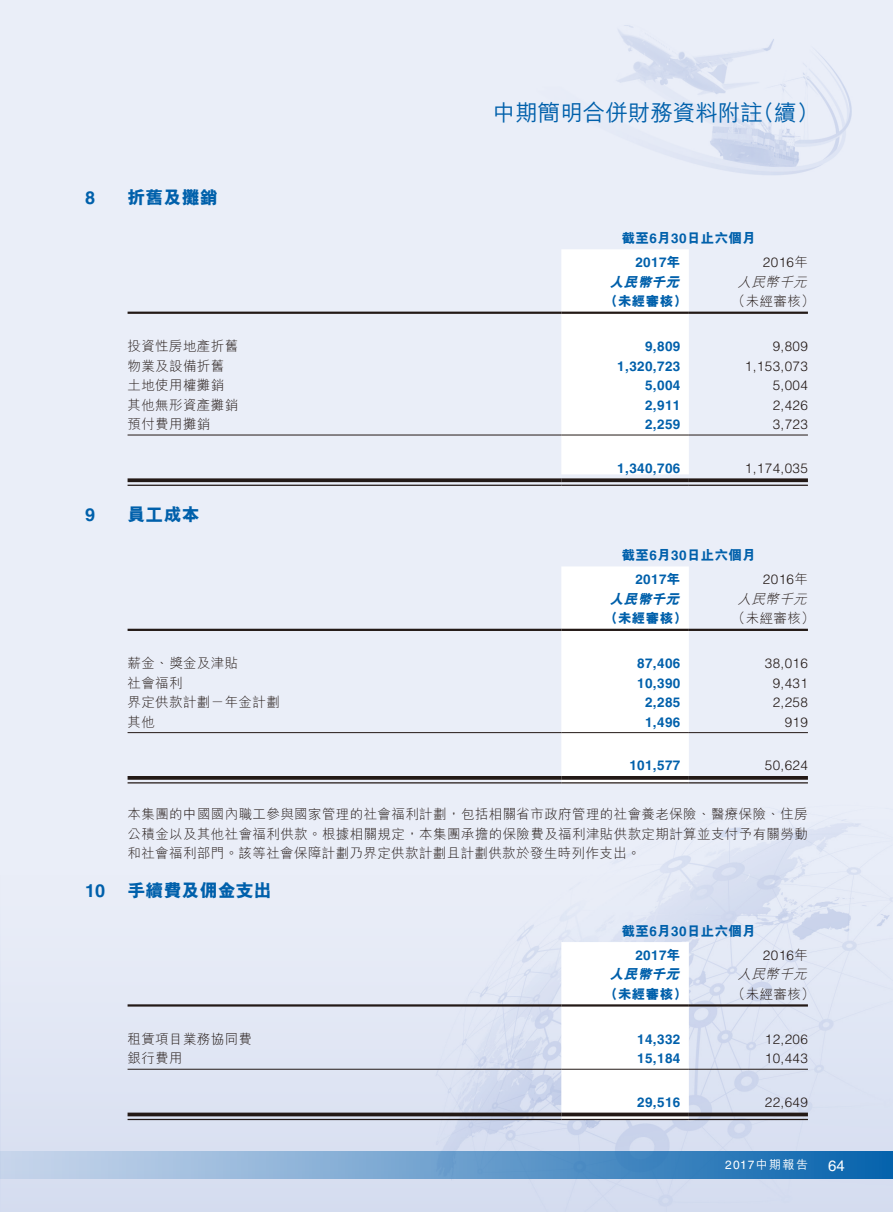
<style>
.page{position:relative;width:893px;height:1212px;background:#fff}
.page>*{position:absolute;margin:0;border:0;box-sizing:border-box;transform-origin:0 0}
.t1{font:500 22.5px "M Hei HK";color:#0060ab}
.t2{font:800 18px "M Hei HK";letter-spacing:.005em;color:#0060ab}
.t3{font:700 18px "Helvetica LT Std";color:#0060ab}
.t4{font:15px "Helvetica LT Std";color:#fff}
.t5{font:300 13.5px/19.5px "M Hei HK";letter-spacing:.03em;color:#231916;text-align:justify}
.t6{font:700 13.5px "Helvetica LT Std";letter-spacing:.03em;color:#0060ab}
.t7{font:300 13.5px "Helvetica LT Std";letter-spacing:.03em;color:#231916}
.t8{font:800 13.5px "M Hei HK";letter-spacing:.03em;color:#0060ab}
.t9{font:italic 300 13.5px "M Hei HK";color:#231916}
.t10{font:italic 800 13.5px "M Hei HK";color:#0060ab}
.t11{font:12px "Helvetica LT Std";color:#fff}
.s1{font-family:"Helvetica LT Std";font-weight:700}
.s2{font-family:"M Hei HK";font-weight:800}
.s3{font-family:"M Hei HK"}
.s4{font-family:"M Hei HK";font-weight:500}
</style>
<div class="page">
<img style="left:0;top:0;width:893px;height:1212px">
<div style="left:0;top:1151px;width:893px;height:27px;background:linear-gradient(to right,#cfdaed,#0965ae)"></div>
<img style="left:518px;top:6px;width:349px;height:181px">
<svg style="left:561px;top:249px;width:128px;height:225px"></svg>
<hr style="left:128px;top:312px;width:433px;height:2px;background:#231916">
<hr style="left:561px;top:312px;width:128px;height:2px;background:#231916">
<hr style="left:689px;top:312px;width:119px;height:2px;background:#231916">
<hr style="left:128px;top:435px;width:433px;height:1px;background:#231916">
<hr style="left:561px;top:435px;width:128px;height:1px;background:#231916">
<hr style="left:689px;top:435px;width:119px;height:1px;background:#231916">
<svg style="left:128px;top:478px;width:433px;height:4px;background:#362d2c"></svg>
<hr style="left:128px;top:485px;width:433px;height:1px;background:#231916">
<svg style="left:561px;top:478px;width:128px;height:4px"></svg>
<hr style="left:561px;top:485px;width:128px;height:1px;background:#231916">
<svg style="left:689px;top:478px;width:119px;height:4px"></svg>
<hr style="left:689px;top:485px;width:119px;height:1px;background:#231916">
<svg style="left:561px;top:566px;width:128px;height:216px"></svg>
<hr style="left:128px;top:629px;width:433px;height:2px;background:#231916">
<hr style="left:561px;top:629px;width:128px;height:2px;background:#231916">
<hr style="left:689px;top:629px;width:119px;height:2px;background:#231916">
<hr style="left:128px;top:732px;width:433px;height:1px;background:#231916">
<hr style="left:561px;top:732px;width:128px;height:1px;background:#231916">
<hr style="left:689px;top:732px;width:119px;height:1px;background:#231916">
<svg style="left:128px;top:776px;width:433px;height:4px;background:#2f2523"></svg>
<hr style="left:128px;top:782px;width:433px;height:1px;background:#231916">
<svg style="left:561px;top:776px;width:128px;height:4px"></svg>
<hr style="left:561px;top:782px;width:128px;height:1px;background:#231916">
<svg style="left:689px;top:776px;width:119px;height:4px"></svg>
<hr style="left:689px;top:782px;width:119px;height:1px;background:#231916">
<svg style="left:561px;top:942px;width:128px;height:177px"></svg>
<hr style="left:128px;top:1004px;width:433px;height:2px;background:#231916">
<hr style="left:561px;top:1004px;width:128px;height:2px;background:#231916">
<hr style="left:689px;top:1004px;width:119px;height:2px;background:#231916">
<hr style="left:128px;top:1069px;width:433px;height:1px;background:#231916">
<hr style="left:561px;top:1069px;width:128px;height:1px;background:#231916">
<hr style="left:689px;top:1069px;width:119px;height:1px;background:#231916">
<svg style="left:128px;top:1112px;width:433px;height:4px;background:#3e3737"></svg>
<hr style="left:128px;top:1119px;width:433px;height:1px;background:#231916">
<svg style="left:561px;top:1112px;width:128px;height:4px"></svg>
<hr style="left:561px;top:1119px;width:128px;height:1px;background:#231916">
<svg style="left:689px;top:1112px;width:119px;height:4px"></svg>
<hr style="left:689px;top:1119px;width:119px;height:1px;background:#231916">
<h1 class="t1" style="left:493px;top:96px;width:271px">中期簡明合併財務資料附註</h1>
<h1 class="t1" style="left:752px;top:96px;width:69px">（續(</h1>
<h2 class="t3" style="left:85px;top:187px;width:12px">8</h2>
<h2 class="t3" style="left:85px;top:504px;width:12px">9</h2>
<h2 class="t3" style="left:85px;top:880px;width:22px">10</h2>
<h2 class="t2" style="left:128px;top:189px;width:92px">折舊及攤銷</h2>
<p class="t8" style="left:622px;top:232px;width:136px">截至 月<span class="s1">6 30</span>日止六個月</p>
<p class="t6" style="left:635px;top:254px;width:47px">2017<span class="s2">年</span></p>
<p class="t7" style="left:763px;top:254px;width:47px">2016<span class="s3">年</span></p>
<p class="t10" style="left:610px;top:275px;width:74px">人民幣千元</p>
<p class="t9" style="left:737px;top:275px;width:74px">人民幣千元</p>
<p class="t8" style="left:604px;top:294px;width:84px">（未經審核）</p>
<p class="t5" style="left:732px;top:291px;width:84px">（未經審核(</p>
<p class="t5" style="left:128px;top:336px;width:112px">投資性房地產折舊</p>
<p class="t6" style="left:645px;top:338px;width:37px">9,809</p>
<p class="t7" style="left:773px;top:338px;width:37px">9,809</p>
<p class="t5" style="left:128px;top:356px;width:98px">物業及設備折舊</p>
<p class="t6" style="left:617px;top:358px;width:65px">1,320,723</p>
<p class="t7" style="left:745px;top:357px;width:65px">1,153,073</p>
<p class="t5" style="left:128px;top:375px;width:98px">土地使用權攤銷</p>
<p class="t6" style="left:645px;top:377px;width:37px">5,004</p>
<p class="t7" style="left:773px;top:377px;width:37px">5,004</p>
<p class="t5" style="left:128px;top:395px;width:112px">其他無形資產攤銷</p>
<p class="t6" style="left:645px;top:397px;width:37px">2,911</p>
<p class="t7" style="left:773px;top:396px;width:37px">2,426</p>
<p class="t5" style="left:128px;top:414px;width:84px">預付費用攤銷</p>
<p class="t6" style="left:645px;top:416px;width:37px">2,259</p>
<p class="t7" style="left:773px;top:416px;width:37px">3,723</p>
<p class="t6" style="left:617px;top:460px;width:65px">1,340,706</p>
<p class="t7" style="left:745px;top:459px;width:65px">1,174,035</p>
<h2 class="t2" style="left:128px;top:506px;width:74px">員工成本</h2>
<p class="t8" style="left:622px;top:549px;width:136px">截至 月<span class="s1">6 30</span>日止六個月</p>
<p class="t6" style="left:635px;top:571px;width:47px">2017<span class="s2">年</span></p>
<p class="t7" style="left:763px;top:571px;width:47px">2016<span class="s3">年</span></p>
<p class="t10" style="left:610px;top:592px;width:74px">人民幣千元</p>
<p class="t9" style="left:737px;top:592px;width:74px">人民幣千元</p>
<p class="t8" style="left:604px;top:611px;width:84px">（未經審核）</p>
<p class="t5" style="left:732px;top:608px;width:84px">（未經審核(</p>
<p class="t5" style="left:128px;top:653px;width:112px">薪金、獎金及津貼</p>
<p class="t6" style="left:637px;top:655px;width:45px">87,406</p>
<p class="t7" style="left:765px;top:655px;width:45px">38,016</p>
<p class="t5" style="left:128px;top:673px;width:57px">社會福利</p>
<p class="t6" style="left:637px;top:675px;width:45px">10,390</p>
<p class="t7" style="left:773px;top:674px;width:37px">9,431</p>
<p class="t5" style="left:128px;top:692px;width:154px">界定供款計劃－年金計劃</p>
<p class="t6" style="left:645px;top:694px;width:37px">2,285</p>
<p class="t7" style="left:773px;top:694px;width:37px">2,258</p>
<p class="t5" style="left:128px;top:712px;width:29px">其他</p>
<p class="t6" style="left:645px;top:714px;width:37px">1,496</p>
<p class="t7" style="left:785px;top:713px;width:25px">919</p>
<p class="t6" style="left:629px;top:757px;width:53px">101,577</p>
<p class="t5" style="left:128px;top:804px;width:682px">本集團的中國國內職工參與國家管理的社會福利計劃，包括相關省市政府管理的社會養老保險、醫療保險、住房公積金以及其他社會福利供款。根據相關規定，本集團承擔的保險費及福利津貼供款定期計算並支付予有關勞動和社會福利部門。該等社會保障計劃乃界定供款計劃且計劃供款於發生時列作支出。</p>
<h2 class="t2" style="left:128px;top:881px;width:146px">手續費及佣金支出</h2>
<p class="t7" style="left:765px;top:757px;width:45px">50,624</p>
<p class="t8" style="left:622px;top:924px;width:136px">截至 月<span class="s1">6 30</span>日止六個月</p>
<p class="t6" style="left:635px;top:947px;width:47px">2017<span class="s2">年</span></p>
<p class="t7" style="left:763px;top:946px;width:47px">2016<span class="s3">年</span></p>
<p class="t5" style="left:128px;top:1029px;width:126px">租賃項目業務協同費</p>
<p class="t5" style="left:128px;top:1048px;width:57px">銀行費用</p>
<p class="t10" style="left:610px;top:967px;width:74px">人民幣千元</p>
<p class="t9" style="left:737px;top:967px;width:74px">人民幣千元</p>
<p class="t8" style="left:604px;top:987px;width:84px">（未經審核）</p>
<p class="t5" style="left:732px;top:984px;width:84px">（未經審核(</p>
<p class="t6" style="left:637px;top:1031px;width:45px">14,332</p>
<p class="t7" style="left:765px;top:1031px;width:45px">12,206</p>
<p class="t6" style="left:637px;top:1050px;width:45px">15,184</p>
<p class="t7" style="left:765px;top:1050px;width:45px">10,443</p>
<p class="t6" style="left:637px;top:1094px;width:45px">29,516</p>
<p class="t7" style="left:765px;top:1094px;width:45px">22,649</p>
<p class="t11" style="left:725px;top:1158px;width:84px">2017<span class="s4">中期報告</span></p>
<p class="t4" style="left:828px;top:1156px;width:18px">64</p>
</div>
